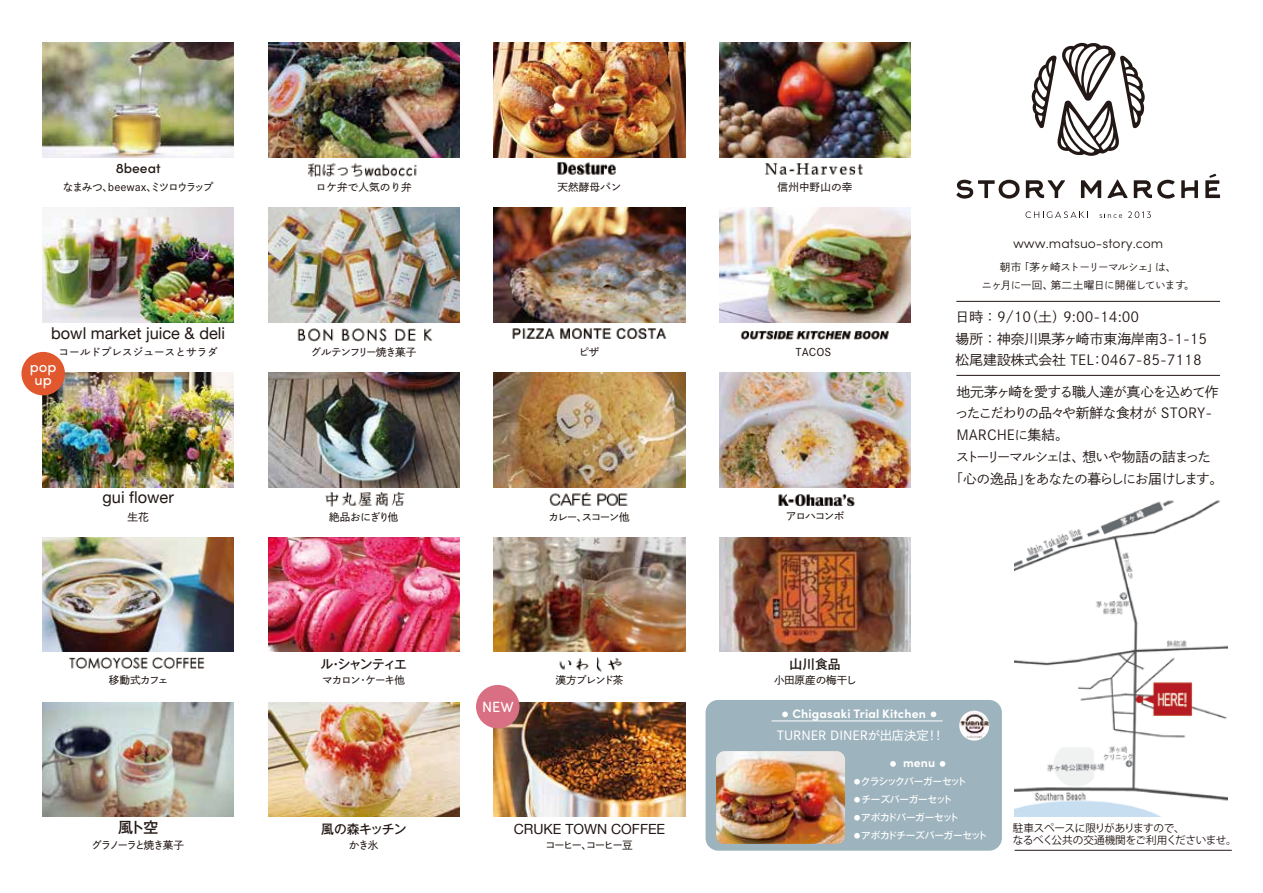
<style>
.page{position:relative;width:1263px;height:893px;background:#fff}
.page>*{position:absolute;margin:0;border:0;box-sizing:border-box;transform-origin:0 0}
.t1{font:16.35px "Helvetica Neue";color:#221815}
.t2{font:14.85px/13.5px "Sofia Pro Soft";color:#fff;text-align:center}
.t3{font:500 14.85px "Gothic MB101 Pro";color:#221815}
.t4{font:14.1px "Helvetica Neue";color:#221815}
.t5{font:13.8px/21.8px "DNP Shuei Go Gin Std L";color:#221815}
.t6{font:13.8px "DNP Shuei Go Gin Std L";letter-spacing:-.03em;color:#221815}
.t7{font:13.8px "DNP Shuei Go Gin Std L";letter-spacing:-.075em;color:#221815}
.t8{font:13.8px "DNP Shuei Go Gin Std L";letter-spacing:-.105em;color:#221815}
.t9{font:13.8px "DNP Shuei Go Gin Std L";letter-spacing:-.05em;color:#221815}
.t10{font:300 13.8px "Sofia Pro";color:#221815}
.t11{font:500 13.8px "Sofia Pro";color:#221815}
.t12{font:500 12.75px "Gothic MB101 Pro";letter-spacing:-.05em;color:#221815}
.t13{font:12.45px "DNP Shuei Go Gin Std M";color:#fff}
.t14{font:700 12.3px "Sofia Pro";letter-spacing:.015em;color:#fff}
.t15{font:10.65px/12.8px "Koz Go Pr 6 N";letter-spacing:-.04em;color:#221815}
.t16{font:10.65px/18px "DNP Shuei Go Gin Std L";letter-spacing:-.055em;color:#221815;text-align:center}
.t17{font:10.65px "DNP Shuei Go Gin Std M";letter-spacing:-.105em;color:#221815}
.t18{font:10.65px "DNP Shuei Go Gin Std M";letter-spacing:-.05em;color:#221815}
.t19{font:10.65px "DNP Shuei Go Gin Std M";color:#221815}
.t20{font:10.65px "DNP Shuei Go Gin Std M";letter-spacing:-.1em;color:#221815}
.t21{font:10.65px "DNP Shuei Go Gin Std M";letter-spacing:-.135em;color:#221815}
.t22{font:10.65px "DNP Shuei Go Gin Std M";letter-spacing:-.175em;color:#221815}
.t23{font:10.65px "DNP Shuei Go Gin Std M";letter-spacing:-.145em;color:#221815}
.t24{font:10.65px "DNP Shuei Go Gin Std M";letter-spacing:-.02em;color:#221815}
.t25{font:10.65px "DNP Shuei Go Gin Std M";letter-spacing:-.075em;color:#221815}
.t26{font:10.65px "DNP Shuei Go Gin Std M";letter-spacing:.01em;color:#221815}
.t27{font:500 9.6px/18px "Gothic MB101 Pr 5";letter-spacing:-.035em;color:#fff}
</style>
<div class="page">
<div style="left:705px;top:700px;width:297px;height:151px;background:#9db3bd;border-radius:13px"></div>
<img style="left:719px;top:537px;width:192px;height:115px">
<img style="left:325px;top:491px;width:80px;height:16px">
<img style="left:297px;top:328px;width:136px;height:14px">
<img style="left:307px;top:163px;width:110px;height:14px">
<img style="left:1014px;top:500px;width:214px;height:316px">
<svg style="left:1025px;top:211px;width:63px;height:7px"></svg>
<svg style="left:1099px;top:213px;width:23px;height:5px"></svg>
<svg style="left:1128px;top:211px;width:23px;height:7px"></svg>
<svg style="left:956px;top:180px;width:63px;height:19px"></svg>
<svg style="left:1026px;top:180px;width:39px;height:18px"></svg>
<svg style="left:1134px;top:180px;width:41px;height:19px"></svg>
<svg style="left:1205px;top:174px;width:15px;height:24px"></svg>
<svg style="left:1181px;top:180px;width:17px;height:18px"></svg>
<svg style="left:1081px;top:180px;width:20px;height:18px"></svg>
<svg style="left:1107px;top:179px;width:21px;height:19px"></svg>
<svg style="left:1031px;top:42px;width:114px;height:114px"></svg>
<hr style="left:956px;top:301px;width:264px;height:1px;background:#221815">
<hr style="left:956px;top:375px;width:264px;height:1px;background:#221815">
<hr style="left:1014px;top:850px;width:218px;height:1px;background:#221815">
<img style="left:268px;top:43px;width:191px;height:114px">
<img style="left:43px;top:43px;width:191px;height:114px">
<img style="left:494px;top:43px;width:191px;height:114px">
<img style="left:719px;top:43px;width:192px;height:114px">
<img style="left:43px;top:207px;width:191px;height:115px">
<img style="left:268px;top:207px;width:191px;height:115px">
<img style="left:719px;top:207px;width:192px;height:115px">
<img style="left:43px;top:372px;width:191px;height:115px">
<img style="left:268px;top:372px;width:191px;height:115px">
<img style="left:494px;top:372px;width:191px;height:115px">
<img style="left:43px;top:537px;width:191px;height:115px">
<img style="left:268px;top:537px;width:191px;height:115px">
<img style="left:494px;top:537px;width:191px;height:115px">
<img style="left:557px;top:162px;width:59px;height:13px">
<img style="left:765px;top:163px;width:98px;height:12px">
<img style="left:740px;top:330px;width:149px;height:10px">
<img style="left:549px;top:492px;width:79px;height:14px">
<img style="left:559px;top:657px;width:63px;height:15px">
<img style="left:69px;top:657px;width:136px;height:12px">
<img style="left:43px;top:702px;width:191px;height:115px">
<div style="left:21px;top:352px;width:44px;height:43px;background:#e2582e;border-radius:50%"></div>
<img style="left:494px;top:207px;width:191px;height:115px">
<img style="left:512px;top:328px;width:155px;height:11px">
<img style="left:268px;top:702px;width:191px;height:115px">
<img style="left:494px;top:702px;width:191px;height:115px">
<img style="left:716px;top:751px;width:129px;height:93px">
<img style="left:958px;top:710px;width:32px;height:31px;border-radius:16px">
<div style="left:958px;top:709px;width:33px;height:33px;border:2px solid #9db3bd;border-radius:50%"></div>
<hr style="left:771px;top:720px;width:171px;height:1px;background:#fff">
<svg style="left:782px;top:711px;width:6px;height:6px"></svg>
<svg style="left:931px;top:711px;width:5px;height:6px"></svg>
<svg style="left:890px;top:761px;width:6px;height:6px"></svg>
<svg style="left:940px;top:761px;width:5px;height:6px"></svg>
<svg style="left:854px;top:779px;width:6px;height:6px"></svg>
<svg style="left:854px;top:797px;width:6px;height:6px"></svg>
<svg style="left:854px;top:815px;width:6px;height:6px"></svg>
<svg style="left:854px;top:833px;width:6px;height:6px"></svg>
<div style="left:476px;top:685px;width:43px;height:43px;background:#d96f83;border-radius:50%"></div>
<img style="left:719px;top:372px;width:192px;height:115px">
<img style="left:778px;top:494px;width:77px;height:13px">
<p class="t11" style="left:116px;top:158px;width:46px">8beeat</p>
<p class="t17" style="left:63px;top:180px;width:152px">なまみつ、beewax、ミツロウラップ</p>
<p class="t19" style="left:316px;top:180px;width:97px">ロケ弁で人気のり弁</p>
<p class="t1" style="left:51px;top:322px;width:176px">bowl market juice &amp; deli</p>
<p class="t18" style="left:558px;top:180px;width:65px">天然酵母パン</p>
<p class="t26" style="left:778px;top:180px;width:76px">信州中野山の幸</p>
<p class="t19" style="left:58px;top:344px;width:161px">コールドプレスジュースとサラダ</p>
<p class="t20" style="left:310px;top:344px;width:107px">グルテンフリー焼き菓子</p>
<p class="t18" style="left:796px;top:344px;width:37px">TACOS</p>
<p class="t18" style="left:578px;top:344px;width:22px">ピザ</p>
<p class="t2" style="left:30px;top:359px;width:28px">pop up</p>
<p class="t1" style="left:103px;top:485px;width:73px">gui flower</p>
<p class="t18" style="left:128px;top:509px;width:23px">生花</p>
<p class="t25" style="left:329px;top:509px;width:71px">絶品おにぎり他</p>
<p class="t23" style="left:548px;top:509px;width:83px">カレー、スコーン他</p>
<p class="t12" style="left:321px;top:653px;width:88px">ル・シャンティエ</p>
<p class="t18" style="left:109px;top:673px;width:61px">移動式カフェ</p>
<p class="t17" style="left:322px;top:673px;width:85px">マカロン・ケーキ他</p>
<p class="t17" style="left:556px;top:673px;width:69px">漢方ブレンド茶</p>
<p class="t18" style="left:786px;top:509px;width:60px">アロハコンボ</p>
<p class="t12" style="left:789px;top:653px;width:53px">山川食品</p>
<p class="t24" style="left:774px;top:673px;width:84px">小田原産の梅干し</p>
<p class="t10" style="left:1013px;top:234px;width:152px">www.matsuo-story.com</p>
<p class="t16" style="left:981px;top:257px;width:215px">朝市「茅ヶ崎ストーリーマルシェ」は、<br>ニヶ月に一回、第二土曜日に開催しています。</p>
<p class="t5" style="left:955px;top:306px;width:253px">日時：9/10（土）9:00-14:00<br>場所：神奈川県茅ヶ崎市東海岸南3-1-15松尾建設株式会社 TEL：0467-85-7118</p>
<p class="t9" style="left:956px;top:382px;width:264px">地元茅ヶ崎を愛する職人達が真心を込めて作</p>
<p class="t6" style="left:955px;top:404px;width:259px">ったこだわりの品々や新鮮な食材が STORY-</p>
<p class="t5" style="left:956px;top:424px;width:114px">MARCHEに集結。</p>
<p class="t8" style="left:956px;top:447px;width:257px">ストーリーマルシェは、想いや物語の詰まった</p>
<p class="t7" style="left:949px;top:469px;width:275px">「心の逸品」をあなたの暮らしにお届けします。</p>
<p class="t3" style="left:118px;top:815px;width:42px">風ト空</p>
<p class="t21" style="left:91px;top:838px;width:94px">グラノーラと焼き菓子</p>
<p class="t12" style="left:321px;top:818px;width:87px">風の森キッチン</p>
<p class="t18" style="left:349px;top:838px;width:31px">かき氷</p>
<p class="t2" style="left:482px;top:700px;width:33px">NEW</p>
<p class="t4" style="left:514px;top:819px;width:153px">CRUKE TOWN COFFEE</p>
<p class="t22" style="left:545px;top:838px;width:89px">コーヒー、コーヒー豆</p>
<p class="t14" style="left:792px;top:704px;width:135px">Chigasaki Trial Kitchen</p>
<p class="t13" style="left:777px;top:727px;width:169px">TURNER DINERが出店決定！！</p>
<p class="t27" style="left:861px;top:772px;width:128px">クラシックバーガーセット<br>チーズバーガーセット<br>アボカドバーガーセット<br>アボカドチーズバーガーセット</p>
<p class="t14" style="left:903px;top:753px;width:34px">menu</p>
<p class="t15" style="left:1013px;top:822px;width:226px">駐車スペースに限りがありますので、<br>なるべく公共の交通機関をご利用くださいませ。</p>
</div>
